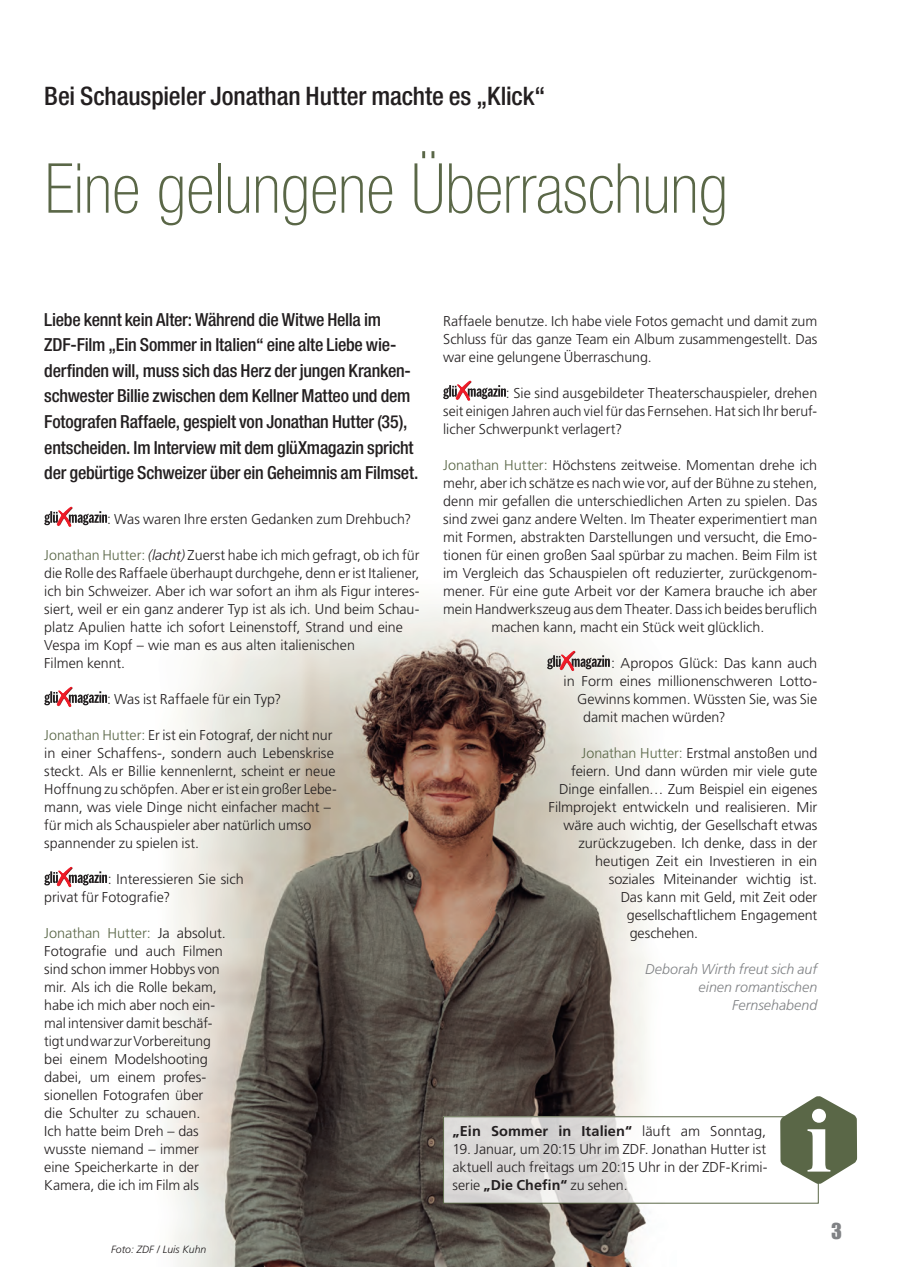
<style>
.page{position:relative;width:897px;height:1267px;background:#fff}
.page>*{position:absolute;margin:0;border:0;box-sizing:border-box;transform-origin:0 0}
.Headline_46pt__Standard{font:100 condensed 69px "Helvetica Neue LT Pro";color:#5a6747}
.Dachzeile__Standard{font:500 condensed 25.5px "Helvetica Neue LT Pro";letter-spacing:-.005em;color:#231f20}
.t1{font:22.5px "Impact LT Std";color:#808285}
.Anlauf{font:500 condensed 18px/25.5px "Helvetica Neue LT Pro";letter-spacing:-.015em;color:#231f20}
.Fließtext{font:300 14.25px/18px "Frutiger LT Pro";color:#231f20}
.Autor{font:italic 300 14.25px/18px "Frutiger LT Pro";color:#808285;text-align:right}
.Fließtext-2{font:700 14.25px "Frutiger LT Pro";letter-spacing:.01em;color:#231f20}
.Fotonachweis{font:italic 300 10.5px "Frutiger LT Std";color:#231f20}
.s1{color:#5a6747}
.s2{font-style:italic}
.s3{font-weight:300}
.s4{font-weight:700}
</style>
<div class="page">
<img style="left:165px;top:602px;width:511px;height:664px">
<svg style="left:44px;top:511px;width:63px;height:15px"></svg>
<div style="left:56px;top:507px;width:17px;height:20px;background:#231f20;opacity:.75"></div>
<svg style="left:44px;top:691px;width:63px;height:15px"></svg>
<div style="left:56px;top:687px;width:17px;height:20px;background:#231f20;opacity:.75"></div>
<svg style="left:44px;top:871px;width:63px;height:15px"></svg>
<div style="left:56px;top:867px;width:17px;height:20px;background:#231f20;opacity:.75"></div>
<svg style="left:443px;top:385px;width:63px;height:15px"></svg>
<div style="left:455px;top:381px;width:17px;height:20px;background:#231f20;opacity:.75"></div>
<svg style="left:547px;top:650px;width:62px;height:21px"></svg>
<div style="left:559px;top:649px;width:16px;height:21px;background:#fff;opacity:.75"></div>
<div style="left:559px;top:651px;width:16px;height:20px;background:#231f20;opacity:.75"></div>
<svg style="left:445px;top:1118px;width:231px;height:83px;fill:#dcdad8"></svg>
<div style="left:443px;top:1116px;width:375px;height:87px;border:1px solid #5a6747"></div>
<svg style="left:780px;top:1096px;width:77px;height:87px"></svg>
<p class="Dachzeile__Standard" style="left:44px;top:81px;width:502px">Bei Schauspieler Jonathan Hutter machte es „Klick“</p>
<p class="Headline_46pt__Standard" style="left:44px;top:149px;width:685px">Eine gelungene Überraschung</p>
<p class="Anlauf" style="left:44px;top:306px;width:375px">Liebe kennt kein Alter: Während die Witwe Hella im ZDF-Film „Ein Sommer in Italien“ eine alte Liebe wie&shy;derfinden will, muss sich das Herz der jungen Kranken&shy;schwester Billie zwischen dem Kellner Matteo und dem Fotografen Raffaele, gespielt von Jonathan Hutter (35), entscheiden. Im Interview mit dem glüXmagazin spricht der gebürtige Schweizer über ein Geheimnis am Filmset.</p>
<p class="Fließtext" style="left:107px;top:510px;width:305px">: Was waren Ihre ersten Gedanken zum Drehbuch?</p>
<p class="Fließtext" style="left:44px;top:546px;width:377px"><span class="s1">Jonathan Hutter:</span> <span class="s2">(lacht)</span> Zuerst habe ich mich gefragt, ob ich für die Rolle des Raffaele überhaupt durchgehe, denn er ist Italiener, ich bin Schweizer. Aber ich war sofort an ihm als Figur interes&shy;siert, weil er ein ganz anderer Typ ist als ich. Und beim Schau&shy;platz Apulien hatte ich sofort Leinenstoff, Strand und eine Vespa im Kopf – wie man es aus alten italienischen<br>Filmen kennt.</p>
<p class="Fließtext" style="left:107px;top:690px;width:176px">: Was ist Raffaele für ein Typ?</p>
<p class="Fließtext" style="left:44px;top:726px;width:294px"><span class="s1">Jonathan Hutter:</span> Er ist ein Fotograf, der nicht nur in einer Schaffens-, sondern auch Lebenskrise steckt. Als er Billie kennenlernt, scheint er neue Hoffnung zu schöpfen. Aber er ist ein großer Lebe&shy;mann, was viele Dinge nicht einfacher macht – für mich als Schauspieler aber natürlich umso spannender zu spielen ist.</p>
<p class="Fließtext" style="left:44px;top:870px;width:201px;text-indent:63px">: Interessieren Sie sich privat für Fotografie?</p>
<p class="Fließtext" style="left:44px;top:924px;width:183px"><span class="s1">Jonathan Hutter:</span> Ja absolut.<br>Fotografie und auch Filmen sind schon immer Hobbys von mir. Als ich die Rolle bekam, habe ich mich aber noch ein&shy;mal intensiver damit beschäf&shy;tigt und war zur Vorbereitung bei einem Modelshooting dabei, um einem profes&shy;sionellen Fotografen über<br>die Schulter zu schauen.<br>Ich hatte beim Dreh – das wusste niemand – immer eine Speicherkarte in der<br>Kamera, die ich im Film als</p>
<p class="Fotonachweis" style="left:111px;top:1242px;width:97px">Foto: ZDF / Luis Kuhn</p>
<p class="Fließtext" style="left:443px;top:312px;width:375px;text-align:justify">Raffaele benutze. Ich habe viele Fotos gemacht und damit zum Schluss für das ganze Team ein Album zusammengestellt. Das war eine gelungene Überraschung.</p>
<p class="Fließtext" style="left:443px;top:384px;width:375px;text-align:justify;text-indent:63px">: Sie sind ausgebildeter Theaterschauspieler, drehen seit einigen Jahren auch viel für das Fernsehen. Hat sich Ihr beruf&shy;licher Schwerpunkt verlagert?</p>
<p class="Fließtext" style="left:443px;top:456px;width:375px;text-align:center"><span class="s1">Jonathan Hutter:</span> Höchstens zeitweise. Momentan drehe ich mehr, aber ich schätze es nach wie vor, auf der Bühne zu stehen, denn mir gefallen die unterschiedlichen Arten zu spielen. Das sind zwei ganz andere Welten. Im Theater experimentiert man mit Formen, abstrakten Darstellungen und versucht, die Emo&shy;tionen für einen großen Saal spürbar zu machen. Beim Film ist im Vergleich das Schauspielen oft reduzierter, zurückgenom&shy;mener. Für eine gute Arbeit vor der Kamera brauche ich aber mein Handwerkszeug aus dem Theater. Dass ich beides beruflich machen kann, macht ein Stück weit glücklich.</p>
<p class="Fließtext" style="left:611px;top:654px;width:208px">: Apropos Glück: Das kann auch</p>
<p class="Fließtext" style="left:563px;top:672px;width:255px">in Form eines millionenschweren Lotto-</p>
<p class="Fließtext" style="left:577px;top:690px;width:242px">Gewinns kommen. Wüssten Sie, was Sie</p>
<p class="Fließtext" style="left:583px;top:708px;width:144px">damit machen würden?</p>
<p class="Fließtext" style="left:581px;top:744px;width:237px"><span class="s1">Jonathan Hutter:</span> Erstmal anstoßen und</p>
<p class="Fließtext" style="left:571px;top:762px;width:248px">feiern. Und dann würden mir viele gute</p>
<p class="Fließtext" style="left:559px;top:780px;width:260px">Dinge einfallen… Zum Beispiel ein eigenes</p>
<p class="Fließtext" style="left:548px;top:798px;width:270px">Filmprojekt entwickeln und realisieren. Mir</p>
<p class="Fließtext" style="left:563px;top:816px;width:255px">wäre auch wichtig, der Gesellschaft etwas</p>
<p class="Fließtext" style="left:578px;top:834px;width:240px">zurückzugeben. Ich denke, dass in der</p>
<p class="Fließtext" style="left:595px;top:852px;width:224px">heutigen Zeit ein Investieren in ein</p>
<p class="Fließtext" style="left:608px;top:870px;width:210px">soziales Miteinander wichtig ist.</p>
<p class="Fließtext" style="left:620px;top:888px;width:198px">Das kann mit Geld, mit Zeit oder</p>
<p class="Fließtext" style="left:626px;top:906px;width:192px">gesellschaftlichem Engagement</p>
<p class="Fließtext" style="left:629px;top:924px;width:70px">geschehen.</p>
<p class="Autor" style="left:645px;top:960px;width:174px">Deborah Wirth freut sich auf einen romantischen<br>Fernsehabend</p>
<p class="Fließtext-2" style="left:452px;top:1122px;width:315px">„Ein Sommer in Italien“ <span class="s3">läuft am Sonntag,</span></p>
<p class="Fließtext" style="left:452px;top:1140px;width:316px;text-align:justify">19. Januar, um 20:15 Uhr im ZDF. Jonathan Hutter ist aktuell auch freitags um 20:15 Uhr in der ZDF-Krimi&shy;serie <span class="s4">„Die Chefin“</span> zu sehen.</p>
<h3 class="t1" style="left:831px;top:1218px;width:12px">3</h3>
</div>
